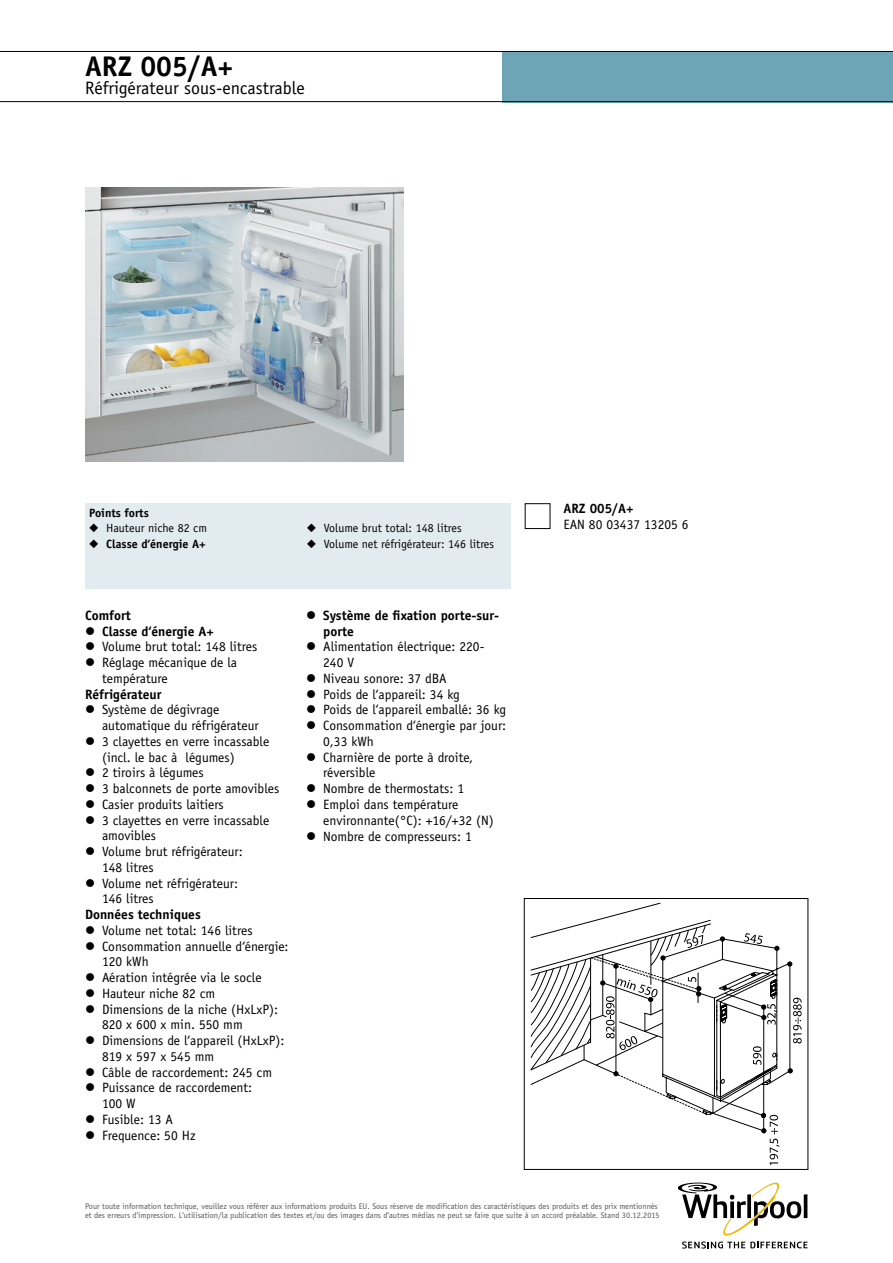
<style>
.page{position:relative;width:893px;height:1263px;background:#fff}
.page>*{position:absolute;margin:0;border:0;box-sizing:border-box;transform-origin:0 0}
.t1{font:700 28.5px "Officina Sans Std";color:#000}
.t2{font:18px "Officina Sans Std";color:#000}
.t3{font:13.5px/15.8px "Officina Sans Std";color:#000}
.t4{font:700 13.5px/15.8px "Officina Sans Std";color:#000}
.t5{font:12px "Officina Sans Std";color:#000}
.t6{font:700 12px "Officina Sans Std";color:#000}
.t7{font:8.25px/9px "Officina Sans Std";color:#58585a}
</style>
<div class="page">
<svg style="left:0;top:51px;width:893px;height:51px"></svg>
<img style="left:85px;top:187px;width:319px;height:274px">
<div style="left:85px;top:504px;width:425px;height:85px;background:#e2ecf0"></div>
<div style="left:524px;top:898px;width:284px;height:272px;border:1px solid #000"></div>
<svg style="left:531px;top:903px;width:271px;height:262px"></svg>
<div style="left:525px;top:503px;width:25px;height:26px;border:1px solid #000"></div>
<svg style="left:678px;top:1182px;width:129px;height:66px"></svg>
<h1 class="t1" style="left:85px;top:48px;width:150px">ARZ 005/A+</h1>
<h2 class="t2" style="left:85px;top:77px;width:221px">Réfrigérateur sous-encastrable</h2>
<p class="t6" style="left:89px;top:505px;width:61px">Points forts</p>
<p class="t5" style="left:89px;top:521px;width:119px">◆ Hauteur niche 82 cm</p>
<p class="t6" style="left:89px;top:536px;width:118px">◆ Classe d‘énergie A+</p>
<p class="t5" style="left:307px;top:521px;width:157px">◆ Volume brut total: 148 litres</p>
<p class="t5" style="left:307px;top:537px;width:189px">◆ Volume net réfrigérateur: 146 litres</p>
<p class="t4" style="left:102px;top:607px;width:114px;text-indent:-17px">Comfort<br>Classe d‘énergie A+</p>
<p class="t3" style="left:102px;top:639px;width:157px">Volume brut total: 148 litres<br>Réglage mécanique de la température</p>
<p class="t4" style="left:85px;top:686px;width:78px">Réfrigérateur</p>
<p class="t3" style="left:102px;top:702px;width:179px">Système de dégivrage automatique du réfrigérateur<br>3 clayettes en verre incassable (incl. le bac à légumes)<br>2 tiroirs à légumes<br>3 balconnets de porte amovibles<br>Casier produits laitiers<br>3 clayettes en verre incassable amovibles<br>Volume brut réfrigérateur:<br>148 litres<br>Volume net réfrigérateur:<br>146 litres</p>
<p class="t4" style="left:85px;top:906px;width:117px">Données techniques</p>
<p class="t3" style="left:102px;top:922px;width:188px">Volume net total: 146 litres<br>Consommation annuelle d‘énergie:<br>120 kWh<br>Aération intégrée via le socle<br>Hauteur niche 82 cm<br>Dimensions de la niche (HxLxP):<br>820 x 600 x min. 550 mm<br>Dimensions de l‘appareil (HxLxP):<br>819 x 597 x 545 mm<br>Câble de raccordement: 245 cm<br>Puissance de raccordement:<br>100 W<br>Fusible: 13 A<br>Frequence: 50 Hz</p>
<p class="t4" style="left:323px;top:607px;width:177px">Système de fixation porte-sur&shy;porte</p>
<p class="t3" style="left:323px;top:639px;width:185px">Alimentation électrique: 220-<br>240 V<br>Niveau sonore: 37 dBA<br>Poids de l‘appareil: 34 kg<br>Poids de l‘appareil emballé: 36 kg<br>Consommation d‘énergie par jour:<br>0,33 kWh<br>Charnière de porte à droite, réversible<br>Nombre de thermostats: 1<br>Emploi dans température environnante(°C): +16/+32 (N)<br>Nombre de compresseurs: 1</p>
<p class="t4" style="left:563px;top:501px;width:72px">ARZ 005/A+</p>
<p class="t3" style="left:563px;top:517px;width:127px">EAN 80 03437 13205 6</p>
<p class="t7" style="left:85px;top:1202px;width:576px">Pour toute information technique, veuillez vous référer aux informations produits EU. Sous réserve de modification des caractéristiques des produits et des prix mentionnés et des erreurs d‘impression. L‘utilisation/la publication des textes et/ou des images dans d‘autres médias ne peut se faire que suite à un accord préalable. Stand 30.12.2015</p>
</div>
